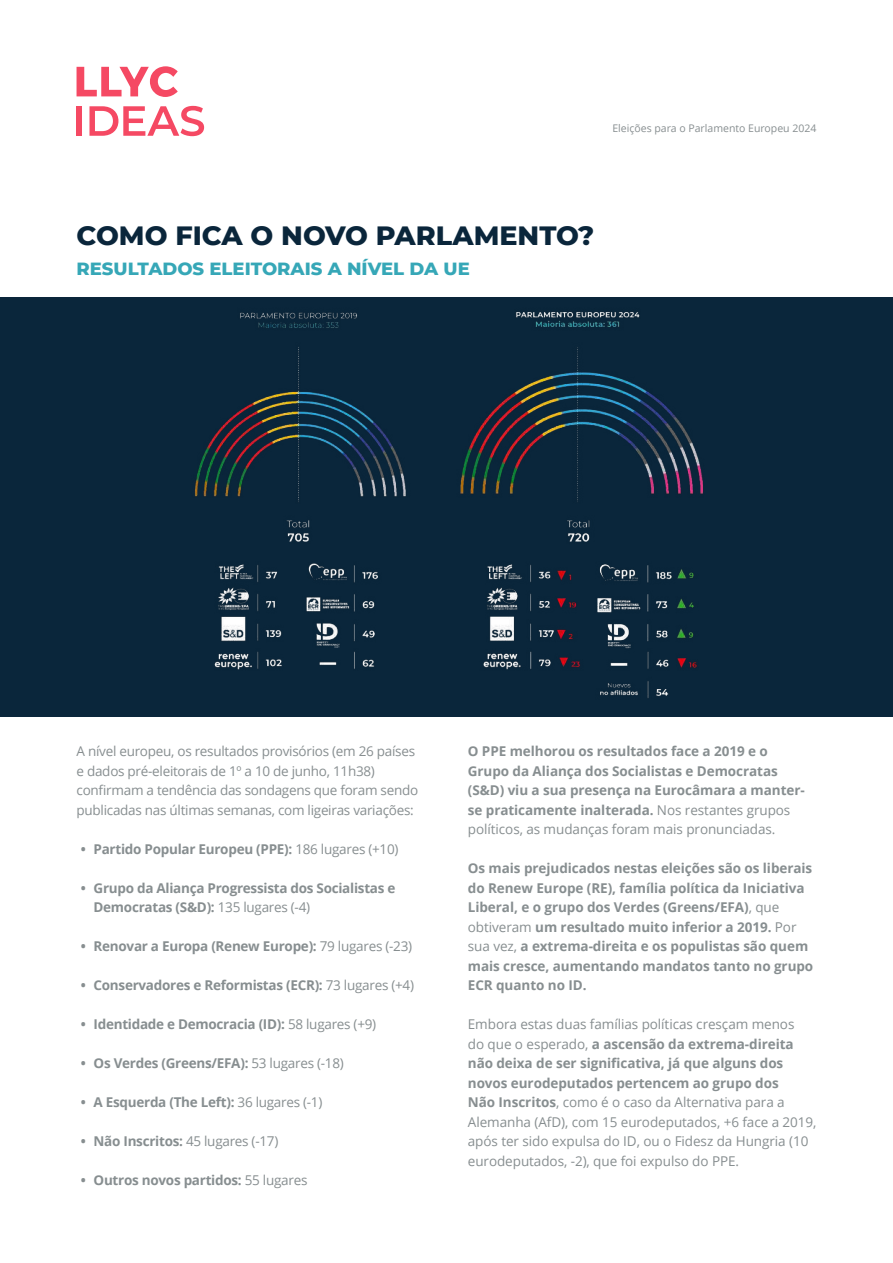
<style>
.page{position:relative;width:893px;height:1263px;background:#fff}
.page>*{position:absolute;margin:0;border:0;box-sizing:border-box;transform-origin:0 0}
.t1{font:800 27px "Montserrat";color:#0a263b}
.t2{font:800 18px "Montserrat";color:#36a7b7}
.t3{font:700 13.5px/19.5px "Open Sans";letter-spacing:-.005em;color:#878e90}
.t4{font:13.5px/19.5px "Open Sans";letter-spacing:-.005em;color:#878e90}
.t5{font:10.5px "Open Sans";color:#878e90}
.s1{font-weight:400}
.s2{font-weight:700}
</style>
<div class="page">
<div style="left:77px;top:106px;width:5px;height:30px;background:#f54963"></div>
<svg style="left:89px;top:106px;width:115px;height:30px"></svg>
<svg style="left:77px;top:66px;width:101px;height:31px"></svg>
<div style="left:0;top:298px;width:893px;height:419px;background:#0a263b"></div>
<img style="left:195px;top:312px;width:508px;height:386px">
<p class="t5" style="left:612px;top:121px;width:206px">Eleições para o Parlamento Europeu 2024</p>
<h1 class="t1" style="left:77px;top:216px;width:519px">COMO FICA O NOVO PARLAMENTO?</h1>
<h2 class="t2" style="left:77px;top:255px;width:395px">RESULTADOS ELEITORAIS A NÍVEL DA UE</h2>
<p class="t4" style="left:77px;top:741px;width:343px">A nível europeu, os resultados provisórios (em 26 países e dados pré-eleitorais de 1º a 10 de junho, 11h38) confirmam a tendência das sondagens que foram sendo publicadas nas últimas semanas, com ligeiras variações:</p>
<p class="t3" style="left:81px;top:838px;width:319px">• Partido Popular Europeu (PPE): <span class="s1">186 lugares (+10)</span></p>
<p class="t3" style="left:94px;top:877px;width:303px;text-indent:-13px">• Grupo da Aliança Progressista dos Socialistas e<br>Democratas (S&amp;D): <span class="s1">135 lugares (-4)</span></p>
<p class="t3" style="left:81px;top:936px;width:333px">• Renovar a Europa (Renew Europe): <span class="s1">79 lugares (-23)</span></p>
<p class="t3" style="left:81px;top:975px;width:335px">• Conservadores e Reformistas (ECR): <span class="s1">73 lugares (+4)</span></p>
<p class="t3" style="left:81px;top:1014px;width:297px">• Identidade e Democracia (ID): <span class="s1">58 lugares (+9)</span></p>
<p class="t3" style="left:81px;top:1053px;width:265px">• Os Verdes (Greens/EFA): <span class="s1">53 lugares (-18)</span></p>
<p class="t3" style="left:81px;top:1092px;width:243px">• A Esquerda (The Left): <span class="s1">36 lugares (-1)</span></p>
<p class="t3" style="left:81px;top:1131px;width:199px">• Não Inscritos: <span class="s1">45 lugares (-17)</span></p>
<p class="t3" style="left:81px;top:1170px;width:228px">• Outros novos partidos: <span class="s1">55 lugares</span></p>
<p class="t3" style="left:468px;top:741px;width:338px">O PPE melhorou os resultados face a 2019 e o Grupo da Aliança dos Socialistas e Democratas (S&amp;D) viu a sua presença na Eurocâmara a manter&shy;se praticamente inalterada. <span class="s1">Nos restantes grupos políticos, as mudanças foram mais pronunciadas.</span></p>
<p class="t3" style="left:468px;top:858px;width:347px">Os mais prejudicados nestas eleições são os liberais do Renew Europe (RE), família política da Iniciativa Liberal, e o grupo dos Verdes (Greens/EFA)<span class="s1">, que obtiveram</span> um resultado muito inferior a 2019. <span class="s1">Por sua vez,</span> a extrema-direita e os populistas são quem mais cresce, aumentando mandatos tanto no grupo ECR quanto no ID.</p>
<p class="t4" style="left:468px;top:1014px;width:350px">Embora estas duas famílias políticas cresçam menos<br>do que o esperado, <span class="s2">a ascensão da extrema-direita não deixa de ser significativa, já que alguns dos novos eurodeputados pertencem ao grupo dos<br>Não Inscritos</span>, como é o caso da Alternativa para a Alemanha (AfD), com 15 eurodeputados, +6 face a 2019, após ter sido expulsa do ID, ou o Fidesz da Hungria (10 eurodeputados, -2), que foi expulso do PPE.</p>
</div>
